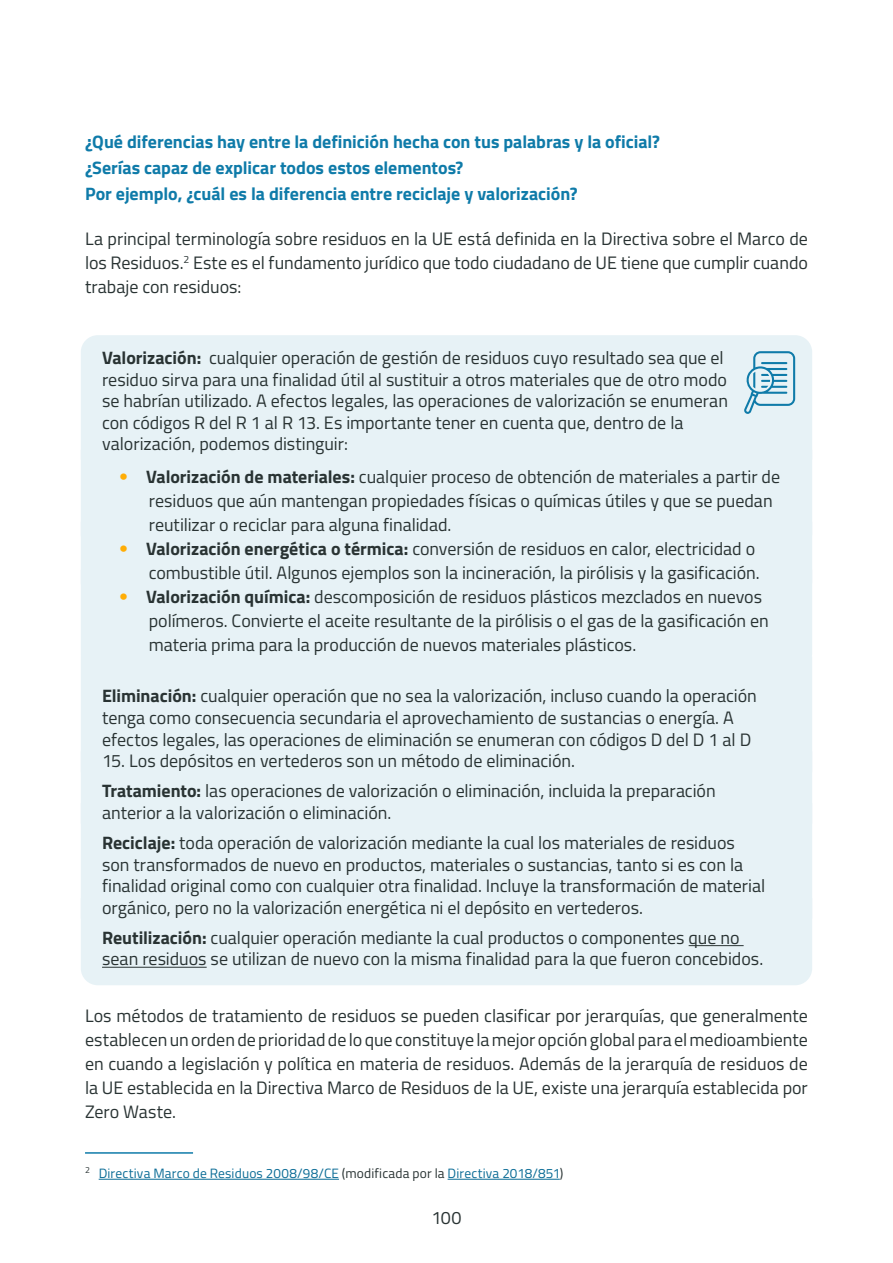
<style>
.page{position:relative;width:893px;height:1263px;background:#fff}
.page>*{position:absolute;margin:0;border:0;box-sizing:border-box;transform-origin:0 0}
.t1{font:18px/24px "Titillium Web";letter-spacing:-.005em;color:#293333}
.t2{font:700 18px/25.8px "Titillium Web";color:#0f7ba9}
.t3{font:13.5px "Titillium Web";letter-spacing:.015em;color:#0b6c96}
.s1{font-weight:700}
.s2{font-family:"Avenir";font-weight:800;color:#ffad05}
.s3{color:#293333}
</style>
<div class="page">
<div style="left:81px;top:335px;width:731px;height:139px;background:#e7f2f6;border-radius:17px"></div>
<div style="left:81px;top:461px;width:731px;height:61px;background:#e7f2f6"></div>
<div style="left:81px;top:522px;width:731px;height:48px;background:#e7f2f6"></div>
<div style="left:81px;top:570px;width:731px;height:86px;background:#e7f2f6"></div>
<div style="left:81px;top:656px;width:731px;height:95px;background:#e7f2f6"></div>
<div style="left:81px;top:751px;width:731px;height:52px;background:#e7f2f6"></div>
<div style="left:81px;top:803px;width:731px;height:95px;background:#e7f2f6"></div>
<div style="left:81px;top:898px;width:731px;height:87px;background:#e7f2f6"></div>
<hr style="left:689px;top:945px;width:55px;height:1px;background:#293333">
<hr style="left:102px;top:967px;width:105px;height:1px;background:#293333">
<hr style="left:85px;top:1152px;width:108px;height:2px;background:#0f7ba9">
<hr style="left:99px;top:1179px;width:240px;height:1px;background:#0b6c96">
<hr style="left:448px;top:1179px;width:112px;height:1px;background:#0b6c96">
<svg style="left:744px;top:351px;width:51px;height:63px"></svg>
<p class="t2" style="left:85px;top:128px;width:576px">¿Qué diferencias hay entre la definición hecha con tus palabras y la oficial? ¿Serías capaz de explicar todos estos elementos?<br>Por ejemplo, ¿cuál es la diferencia entre reciclaje y valorización?</p>
<p class="t1" style="left:85px;top:226px;width:724px;text-align:justify">La principal terminología sobre residuos en la UE está definida en la Directiva sobre el Marco de los Residuos.<sup>2</sup> Este es el fundamento jurídico que todo ciudadano de UE tiene que cumplir cuando trabaje con residuos:</p>
<p class="t1" style="left:102px;top:346px;width:627px;line-height:21.6px"><span class="s1">Valorización:</span> cualquier operación de gestión de residuos cuyo resultado sea que el residuo sirva para una finalidad útil al sustituir a otros materiales que de otro modo se habrían utilizado. A efectos legales, las operaciones de valorización se enumeran con códigos R del R 1 al R 13. Es importante tener en cuenta que, dentro de la valorización, podemos distinguir:</p>
<p class="t1" style="left:149px;top:464px;width:633px;text-indent:-30px"><span class="s2">•</span> <span class="s1">Valorización de materiales:</span> cualquier proceso de obtención de materiales a partir de residuos que aún mantengan propiedades físicas o químicas útiles y que se puedan reutilizar o reciclar para alguna finalidad.</p>
<p class="t1" style="left:119px;top:536px;width:642px;text-align:right"><span class="s2">•</span> <span class="s1">Valorización energética o térmica:</span> conversión de residuos en calor, electricidad o combustible útil. Algunos ejemplos son la incineración, la pirólisis y la gasificación.</p>
<p class="t1" style="left:149px;top:584px;width:621px;text-indent:-30px"><span class="s2">•</span> <span class="s1">Valorización química:</span> descomposición de residuos plásticos mezclados en nuevos polímeros. Convierte el aceite resultante de la pirólisis o el gas de la gasificación en materia prima para la producción de nuevos materiales plásticos.</p>
<p class="t1" style="left:102px;top:684px;width:656px;line-height:21.6px"><span class="s1">Eliminación:</span> cualquier operación que no sea la valorización, incluso cuando la operación tenga como consecuencia secundaria el aprovechamiento de sustancias o energía. A efectos legales, las operaciones de eliminación se enumeran con códigos D del D 1 al D</p>
<p class="t1" style="left:102px;top:745px;width:615px;line-height:30.2px">15. Los depósitos en vertederos son un método de eliminación.<br><span class="s1">Tratamiento:</span> las operaciones de valorización o eliminación, incluida la preparación</p>
<p class="t1" style="left:102px;top:797px;width:634px;line-height:30.2px">anterior a la valorización o eliminación.<br><span class="s1">Reciclaje:</span> toda operación de valorización mediante la cual los materiales de residuos</p>
<p class="t1" style="left:102px;top:852px;width:665px;line-height:21.6px">son transformados de nuevo en productos, materiales o sustancias, tanto si es con la finalidad original como con cualquier otra finalidad. Incluye la transformación de material orgánico, pero no la valorización energética ni el depósito en vertederos.</p>
<p class="t1" style="left:102px;top:926px;width:663px;line-height:21.6px"><span class="s1">Reutilización:</span> cualquier operación mediante la cual productos o componentes que no sean residuos se utilizan de nuevo con la misma finalidad para la que fueron concebidos.</p>
<p class="t1" style="left:85px;top:1003px;width:724px;text-align:justify">Los métodos de tratamiento de residuos se pueden clasificar por jerarquías, que generalmente establecen un orden de prioridad de lo que constituye la mejor opción global para el medioambiente en cuando a legislación y política en materia de residuos. Además de la jerarquía de residuos de la UE establecida en la Directiva Marco de Residuos de la UE, existe una jerarquía establecida por Zero Waste.</p>
<p class="t3" style="left:85px;top:1163px;width:480px"><sup>2</sup> Directiva Marco de Residuos 2008/98/CE <span class="s3">(modificada por la</span> Directiva 2018/851<span class="s3">)</span></p>
<p class="t1" style="left:431px;top:1205px;width:31px">100</p>
</div>
